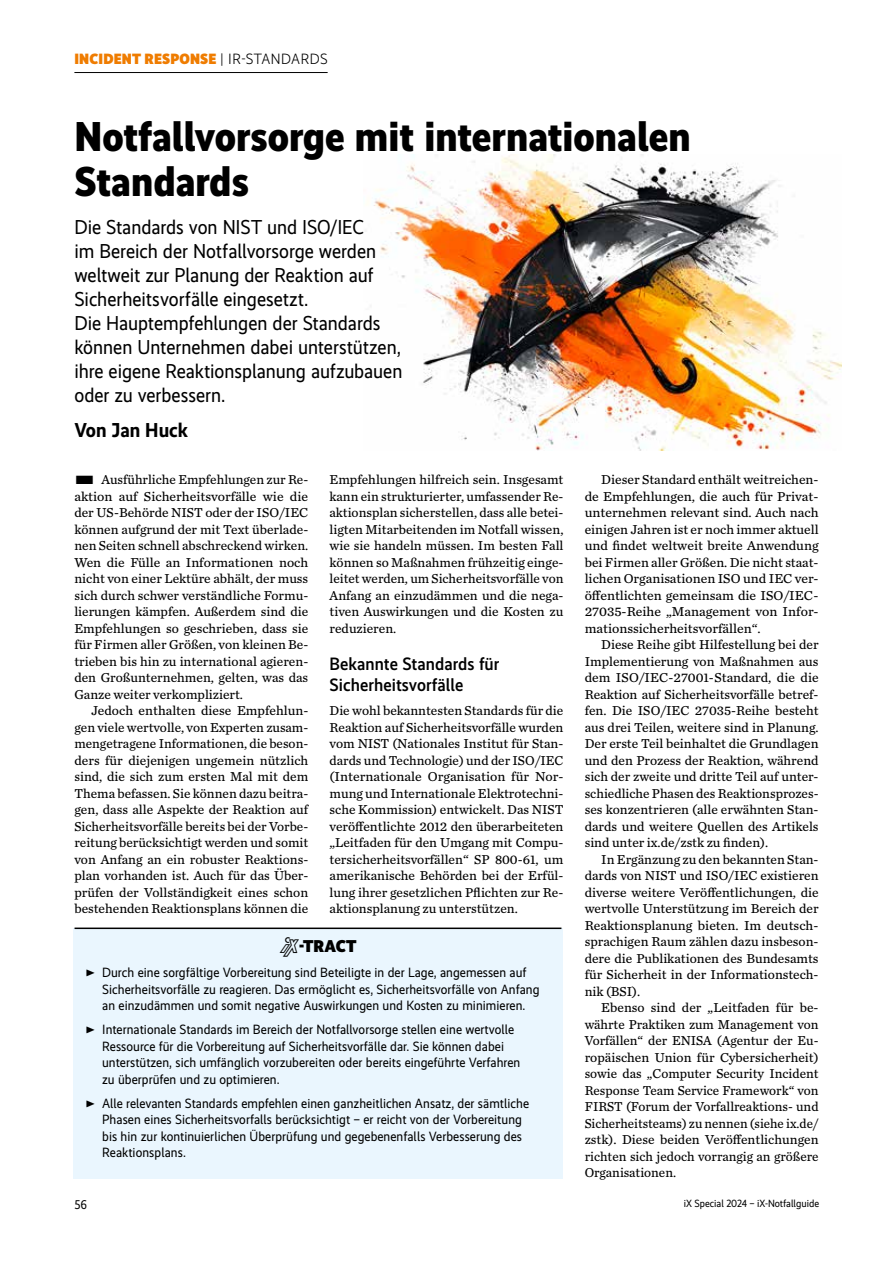
<style>
.page{position:relative;width:893px;height:1263px;background:#fff}
.page>*{position:absolute;margin:0;border:0;box-sizing:border-box;transform-origin:0 0}
.t1{font:800 42px/45px "Realisti X";color:#000}
.t2{font:20.25px/24px "Realisti X";letter-spacing:-.005em;color:#000}
.t3{font:700 20.25px "Realisti X";color:#000}
.t4{font:500 18px/21px "Realisti X";letter-spacing:.005em;color:#000}
.t5{font:900 17.25px "Realisti X";color:#000}
.t6{font:900 15px "Realisti X";letter-spacing:.01em;color:#ef7c00}
.t7{font:13.5px/16.5px "Chronicle Text G3";color:#000;text-align:justify}
.t8{font:13.5px/16.5px "Realisti X";letter-spacing:.005em;color:#000}
.t9{font:12.75px "Realisti X";color:#000}
.t10{font:10.5px "Realisti X";color:#000}
.s1{font-weight:300;color:#000}
.s2{font-family:"Heise Special";font-weight:400;font-size:25.5px}
</style>
<div class="page">
<hr style="left:74px;top:72px;width:254px;height:1px;background:#000">
<img style="left:374px;top:155px;width:467px;height:295px">
<div style="left:73px;top:928px;width:489px;height:250px;background:#eaf6fe"></div>
<hr style="left:75px;top:927px;width:486px;height:2px;background:#000">
<p class="t6" style="left:74px;top:48px;width:251px">INCIDENT RESPONSE <span class="s1">| IR-STANDARDS</span></p>
<h1 class="t1" style="left:74px;top:111px;width:618px">Notfallvorsorge mit internationalen<br>Standards</h1>
<p class="t2" style="left:74px;top:213px;width:330px">Die Standards von NIST und ISO/IEC<br>im Bereich der Notfallvorsorge werden weltweit zur Planung der Reaktion auf Sicherheitsvorfälle eingesetzt.<br>Die Hauptempfehlungen der Standards können Unternehmen dabei unterstützen, ihre eigene Reaktionsplanung aufzubauen oder zu verbessern.</p>
<h2 class="t3" style="left:74px;top:416px;width:115px">Von Jan Huck</h2>
<p class="t7" style="left:74px;top:471px;width:235px;text-indent:27px">Ausführliche Empfehlungen zur Re&shy;aktion auf Sicherheitsvorfälle wie die der US-Behörde NIST oder der ISO/IEC können aufgrund der mit Text überlade&shy;nen Seiten schnell abschreckend wirken.<br>Wen die Fülle an Informationen noch nicht von einer Lektüre abhält, der muss sich durch schwer verständliche Formu&shy;lierungen kämpfen. Außerdem sind die Empfehlungen so geschrieben, dass sie für Firmen aller Größen, von kleinen Be&shy;trieben bis hin zu international agieren&shy;den Großunternehmen, gelten, was das Ganze weiter verkompliziert.</p>
<p class="t7" style="left:74px;top:702px;width:235px;text-indent:17px">Jedoch enthalten diese Empfehlun&shy;gen viele wertvolle, von Experten zusam&shy;mengetragene Informationen, die beson&shy;ders für diejenigen ungemein nützlich sind, die sich zum ersten Mal mit dem Thema befassen. Sie können dazu beitra&shy;gen, dass alle Aspekte der Reaktion auf Sicherheitsvorfälle bereits bei der Vorbe&shy;reitung berücksichtigt werden und somit von Anfang an ein robuster Reaktions&shy;plan vorhanden ist. Auch für das Über&shy;prüfen der Vollständigkeit eines schon bestehenden Reaktionsplans können die</p>
<p class="t7" style="left:330px;top:471px;width:235px">Empfehlungen hilfreich sein. Insgesamt kann ein strukturierter, umfassender Re&shy;aktionsplan sicherstellen, dass alle betei&shy;ligten Mitarbeitenden im Notfall wissen, wie sie handeln müssen. Im besten Fall können so Maßnahmen frühzeitig einge&shy;leitet werden, um Sicherheitsvorfälle von Anfang an einzudämmen und die nega&shy;tiven Auswirkungen und die Kosten zu reduzieren.</p>
<h3 class="t4" style="left:330px;top:651px;width:171px">Bekannte Standards für<br>Sicherheitsvorfälle</h3>
<p class="t7" style="left:330px;top:702px;width:235px">Die wohl bekanntesten Standards für die Reaktion auf Sicherheitsvorfälle wurden vom NIST (Nationales Institut für Stan&shy;dards und Technologie) und der ISO/IEC (Internationale Organisation für Nor&shy;mung und Internationale Elektrotechni&shy;sche Kommission) entwickelt. Das NIST veröffentlichte 2012 den überarbeiteten „Leitfaden für den Umgang mit Compu&shy;tersicherheitsvorfällen“ SP 800-61, um amerikanische Behörden bei der Erfül&shy;lung ihrer gesetzlichen Pflichten zur Re&shy;aktionsplanung zu unterstützen.</p>
<p class="t5" style="left:280px;top:934px;width:68px"><span class="s2">1</span>-TRACT</p>
<p class="t8" style="left:102px;top:963px;width:439px">Durch eine sorgfältige Vorbereitung sind Beteiligte in der Lage, angemessen auf<br>Sicherheitsvorfälle zu reagieren. Das ermöglicht es, Sicherheitsvorfälle von Anfang an einzudämmen und somit negative Auswirkungen und Kosten zu minimieren.</p>
<p class="t8" style="left:102px;top:1020px;width:420px">Internationale Standards im Bereich der Notfallvorsorge stellen eine wertvolle Ressource für die Vorbereitung auf Sicherheitsvorfälle dar. Sie können dabei unterstützen, sich umfänglich vorzubereiten oder bereits eingeführte Verfahren zu überprüfen und zu optimieren.</p>
<p class="t8" style="left:102px;top:1094px;width:428px">Alle relevanten Standards empfehlen einen ganzheitlichen Ansatz, der sämtliche Phasen eines Sicherheitsvorfalls berücksichtigt – er reicht von der Vorbereitung bis hin zur kontinuierlichen Überprüfung und gegebenenfalls Verbesserung des Reaktionsplans.</p>
<p class="t7" style="left:585px;top:471px;width:235px;text-indent:17px">Dieser Standard enthält weitreichen&shy;de Empfehlungen, die auch für Privat&shy;unternehmen relevant sind. Auch nach einigen Jahren ist er noch immer aktuell und findet weltweit breite Anwendung bei Firmen aller Größen. Die nicht staat&shy;lichen Organisationen ISO und IEC ver&shy;öffentlichten gemeinsam die ISO/IEC-27035-Reihe „Management von Infor&shy;mationssicherheitsvorfällen“.</p>
<p class="t7" style="left:585px;top:636px;width:235px;text-indent:17px">Diese Reihe gibt Hilfestellung bei der Implementierung von Maßnahmen aus dem ISO/IEC-27001-Standard, die die Reaktion auf Sicherheitsvorfälle betref&shy;fen. Die ISO/IEC 27035-Reihe besteht aus drei Teilen, weitere sind in Planung.<br>Der erste Teil beinhaltet die Grundlagen und den Prozess der Reaktion, während sich der zweite und dritte Teil auf unter&shy;schiedliche Phasen des Reaktionsprozes&shy;ses konzentrieren (alle erwähnten Stan&shy;dards und weitere Quellen des Artikels sind unter ix.de/zstk zu finden).</p>
<p class="t7" style="left:585px;top:850px;width:235px;text-indent:17px">In Ergänzung zu den bekannten Stan&shy;dards von NIST und ISO/IEC existieren diverse weitere Veröffentlichungen, die wertvolle Unterstützung im Bereich der Reaktionsplanung bieten. Im deutsch&shy;sprachigen Raum zählen dazu insbeson&shy;dere die Publikationen des Bundesamts für Sicherheit in der Informationstech&shy;nik (BSI).</p>
<p class="t7" style="left:585px;top:999px;width:235px;text-indent:17px">Ebenso sind der „Leitfaden für be&shy;währte Praktiken zum Management von Vorfällen“ der ENISA (Agentur der Eu&shy;ropäischen Union für Cybersicherheit) sowie das „Computer Security Incident Response Team Service Framework“ von FIRST (Forum der Vorfallreaktions- und Sicherheitsteams) zu nennen (siehe ix.de/ zstk). Diese beiden Veröffentlichungen richten sich jedoch vorrangig an größere Organisationen.</p>
<p class="t9" style="left:74px;top:1195px;width:14px">56</p>
<p class="t10" style="left:684px;top:1196px;width:137px">iX Special 2024 – iX-Notfallguide</p>
</div>
